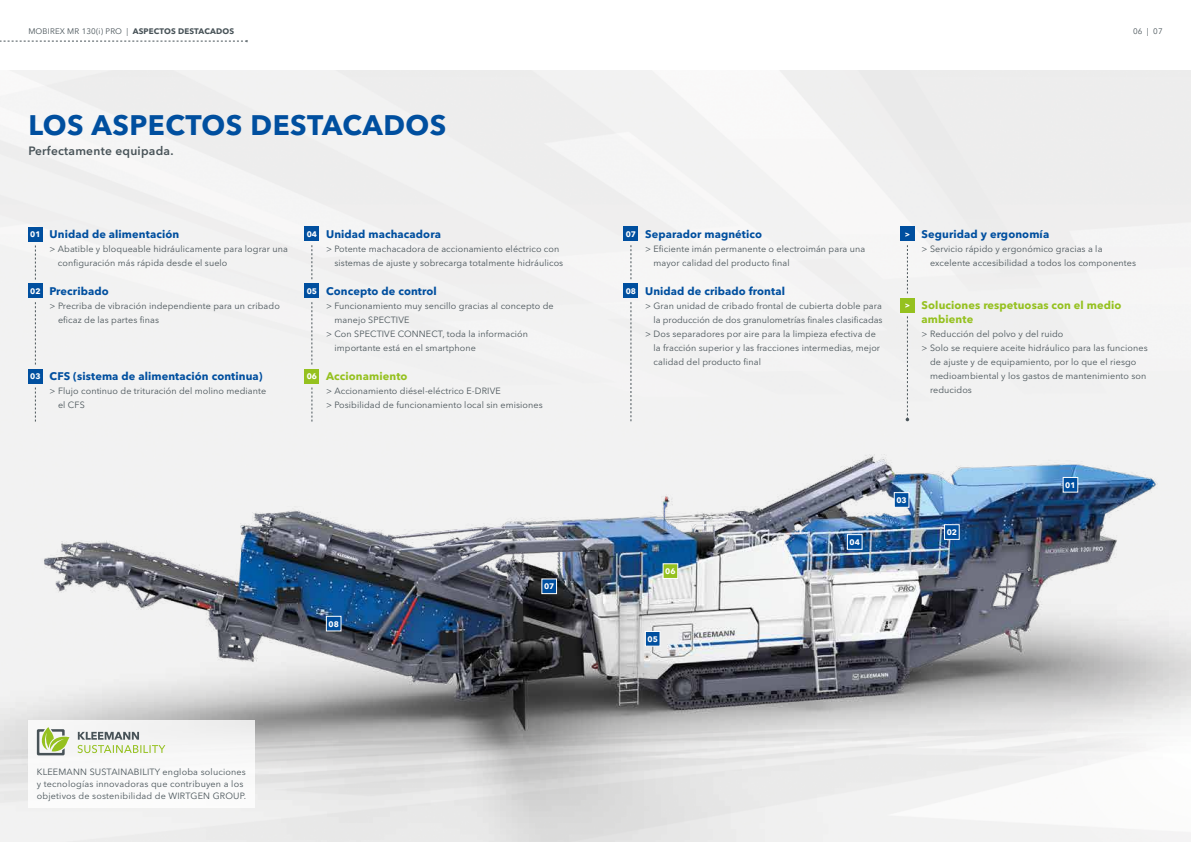
<style>
.page{position:relative;width:1191px;height:842px;background:#fff}
.page>*{position:absolute;margin:0;border:0;box-sizing:border-box;transform-origin:0 0}
.t1{font:700 28px "Avenir Next LT Pro";letter-spacing:.02em;color:#004f9f}
.t2{font:600 12px "Avenir Next LT Pro";letter-spacing:.02em;color:#485358}
.t3{font:700 11px "Avenir Next LT Pro";letter-spacing:.01em;color:#004f9f}
.t4{font:700 11px/14px "Avenir Next LT Pro";letter-spacing:.01em;color:#95c11f}
.t5{font:9px/14px "Avenir Next LT Pro";letter-spacing:.01em;color:#485358}
.t6{font:8px "Avenir Next LT Pro";letter-spacing:.02em;color:#485358}
.t7{font:700 8px "Avenir Next LT Pro";color:#fff}
.s1{font-weight:700}
</style>
<div class="page">
<svg style="left:0;top:40px;width:248px;height:2px"></svg>
<div style="left:0;top:71px;width:1191px;height:287px;background:#f2f2f2"></div>
<img style="left:0;top:358px;width:1191px;height:484px">
<svg style="left:847px;top:534px;width:15px;height:16px"></svg>
<svg style="left:645px;top:631px;width:15px;height:16px"></svg>
<svg style="left:541px;top:578px;width:16px;height:16px"></svg>
<svg style="left:326px;top:616px;width:15px;height:15px"></svg>
<svg style="left:893px;top:492px;width:16px;height:16px"></svg>
<svg style="left:944px;top:524px;width:15px;height:16px"></svg>
<svg style="left:1062px;top:477px;width:16px;height:16px"></svg>
<svg style="left:662px;top:563px;width:16px;height:16px"></svg>
<div style="left:900px;top:227px;width:14px;height:14px;background:#004f9f"></div>
<div style="left:900px;top:298px;width:14px;height:14px;background:#95c11f"></div>
<svg style="left:907px;top:245px;width:1px;height:48px"></svg>
<svg style="left:35px;top:245px;width:1px;height:35px"></svg>
<svg style="left:35px;top:302px;width:1px;height:63px"></svg>
<svg style="left:35px;top:387px;width:1px;height:34px"></svg>
<svg style="left:312px;top:245px;width:1px;height:34px"></svg>
<svg style="left:312px;top:302px;width:1px;height:63px"></svg>
<div style="left:28px;top:227px;width:15px;height:14px;background:#004f9f"></div>
<div style="left:28px;top:284px;width:15px;height:14px;background:#004f9f"></div>
<div style="left:28px;top:369px;width:15px;height:14px;background:#004f9f"></div>
<div style="left:305px;top:227px;width:14px;height:14px;background:#004f9f"></div>
<div style="left:305px;top:284px;width:14px;height:14px;background:#004f9f"></div>
<div style="left:305px;top:369px;width:14px;height:14px;background:#95c11f"></div>
<div style="left:624px;top:227px;width:14px;height:14px;background:#004f9f"></div>
<div style="left:624px;top:284px;width:14px;height:14px;background:#004f9f"></div>
<svg style="left:630px;top:245px;width:1px;height:34px"></svg>
<svg style="left:630px;top:302px;width:1px;height:119px"></svg>
<svg style="left:312px;top:387px;width:1px;height:35px"></svg>
<svg style="left:905px;top:316px;width:4px;height:105px"></svg>
<div style="left:28px;top:720px;width:227px;height:88px;background:#f8f8f8"></div>
<svg style="left:37px;top:727px;width:32px;height:28px"></svg>
<svg style="left:77px;top:732px;width:88px;height:21px"></svg>
<p class="t6" style="left:28px;top:27px;width:207px">MOBIREX MR 130(i) PRO | <span class="s1">ASPECTOS DESTACADOS</span></p>
<p class="t6" style="left:1133px;top:27px;width:31px">06 | 07</p>
<h1 class="t1" style="left:28px;top:108px;width:420px">LOS ASPECTOS DESTACADOS</h1>
<h2 class="t2" style="left:28px;top:143px;width:147px">Perfectamente equipada.</h2>
<p class="t7" style="left:30px;top:229px;width:12px">01</p>
<p class="t7" style="left:30px;top:286px;width:12px">02</p>
<p class="t3" style="left:50px;top:227px;width:131px">Unidad de alimentación</p>
<p class="t5" style="left:58px;top:242px;width:231px;text-indent:-8px">&gt; Abatible y bloqueable hidráulicamente para lograr una configuración más rápida desde el suelo</p>
<p class="t3" style="left:50px;top:284px;width:61px">Precribado</p>
<p class="t5" style="left:58px;top:299px;width:223px;text-indent:-8px">&gt; Precriba de vibración independiente para un cribado eficaz de las partes finas</p>
<p class="t7" style="left:307px;top:229px;width:12px">04</p>
<p class="t7" style="left:307px;top:286px;width:12px">05</p>
<p class="t3" style="left:326px;top:227px;width:116px">Unidad machacadora</p>
<p class="t5" style="left:334px;top:242px;width:230px;text-indent:-8px">&gt; Potente machacadora de accionamiento eléctrico con sistemas de ajuste y sobrecarga totalmente hidráulicos</p>
<p class="t3" style="left:326px;top:284px;width:112px">Concepto de control</p>
<p class="t5" style="left:326px;top:299px;width:229px">&gt; Funcionamiento muy sencillo gracias al concepto de</p>
<p class="t5" style="left:334px;top:313px;width:76px">manejo SPECTIVE</p>
<p class="t5" style="left:326px;top:327px;width:203px">&gt; Con SPECTIVE CONNECT, toda la información</p>
<p class="t5" style="left:334px;top:341px;width:143px">importante está en el smartphone</p>
<p class="t7" style="left:30px;top:371px;width:12px">03</p>
<p class="t3" style="left:50px;top:369px;width:215px">CFS (sistema de alimentación continua)</p>
<p class="t5" style="left:58px;top:384px;width:210px;text-indent:-8px">&gt; Flujo continuo de trituración del molino mediante el CFS</p>
<p class="t7" style="left:307px;top:371px;width:12px">06</p>
<p class="t4" style="left:326px;top:369px;width:83px">Accionamiento</p>
<p class="t5" style="left:326px;top:384px;width:218px">&gt; Accionamiento diésel-eléctrico E-DRIVE<br>&gt; Posibilidad de funcionamiento local sin emisiones</p>
<p class="t5" style="left:37px;top:766px;width:211px;line-height:12px">KLEEMANN SUSTAINABILITY engloba soluciones y tecnologías innovadoras que contribuyen a los objetivos de sostenibilidad de WIRTGEN GROUP.</p>
<p class="t7" style="left:328px;top:619px;width:12px">08</p>
<p class="t7" style="left:544px;top:582px;width:12px">07</p>
<p class="t7" style="left:626px;top:229px;width:12px">07</p>
<p class="t7" style="left:626px;top:286px;width:12px">08</p>
<p class="t3" style="left:645px;top:227px;width:118px">Separador magnético</p>
<p class="t5" style="left:653px;top:242px;width:213px;text-indent:-8px">&gt; Eficiente imán permanente o electroimán para una mayor calidad del producto final</p>
<p class="t3" style="left:645px;top:284px;width:141px">Unidad de cribado frontal</p>
<p class="t5" style="left:645px;top:299px;width:238px">&gt; Gran unidad de cribado frontal de cubierta doble para</p>
<p class="t5" style="left:653px;top:313px;width:230px">la producción de dos granulometrías finales clasificadas</p>
<p class="t5" style="left:645px;top:327px;width:232px">&gt; Dos separadores por aire para la limpieza efectiva de</p>
<p class="t5" style="left:653px;top:341px;width:228px">la fracción superior y las fracciones intermedias, mejor</p>
<p class="t5" style="left:653px;top:355px;width:109px">calidad del producto final</p>
<p class="t7" style="left:904px;top:229px;width:7px">&gt;</p>
<p class="t7" style="left:904px;top:300px;width:7px">&gt;</p>
<p class="t3" style="left:921px;top:227px;width:129px">Seguridad y ergonomía</p>
<p class="t5" style="left:930px;top:242px;width:207px;text-indent:-8px">&gt; Servicio rápido y ergonómico gracias a la excelente accesibilidad a todos los componentes</p>
<p class="t4" style="left:921px;top:298px;width:201px">Soluciones respetuosas con el medio ambiente</p>
<p class="t5" style="left:921px;top:327px;width:143px">&gt; Reducción del polvo y del ruido</p>
<p class="t5" style="left:921px;top:341px;width:228px">&gt; Solo se requiere aceite hidráulico para las funciones</p>
<p class="t5" style="left:930px;top:355px;width:208px">de ajuste y de equipamiento, por lo que el riesgo</p>
<p class="t5" style="left:930px;top:369px;width:218px">medioambiental y los gastos de mantenimiento son</p>
<p class="t5" style="left:930px;top:383px;width:43px">reducidos</p>
<p class="t7" style="left:665px;top:566px;width:12px">06</p>
<p class="t7" style="left:647px;top:634px;width:12px">05</p>
<p class="t7" style="left:849px;top:537px;width:12px">04</p>
<p class="t7" style="left:896px;top:495px;width:12px">03</p>
<p class="t7" style="left:946px;top:527px;width:12px">02</p>
<p class="t7" style="left:1065px;top:480px;width:12px">01</p>
</div>
